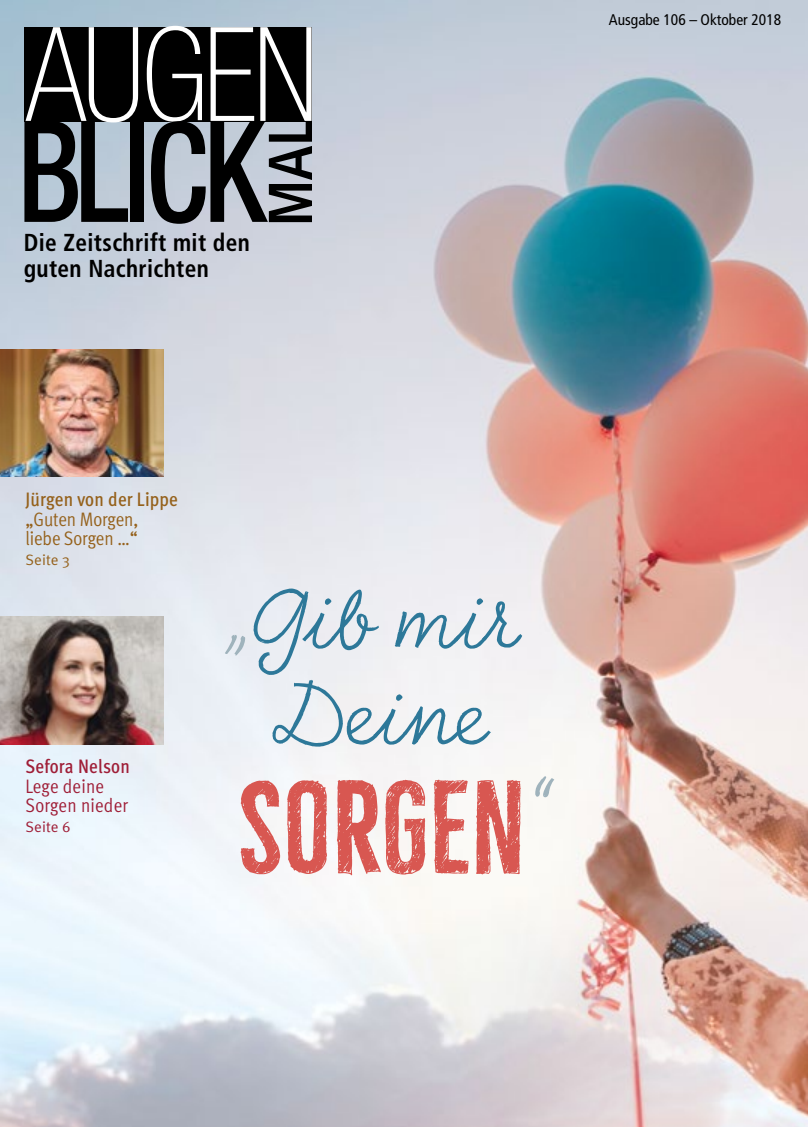
<style>
.page{position:relative;width:808px;height:1127px;background:#fff}
.page>*{position:absolute;margin:0;border:0;box-sizing:border-box;transform-origin:0 0}
.t1{font:500 condensed 141px "Helvetica Neue";color:#000;scale:.85 1}
.t2{font:100 condensed 131.25px "Helvetica Neue";color:#fff;scale:.95 1}
.t3{font:121.5px "Bellfort Draw";color:#d85751}
.t4{font:91.95px/96px "Bellfort Draw Script";color:#2d7899;text-align:center}
.t5{font:700 condensed 61.8px "Frutiger";color:#000;scale:.92 1}
.t6{font:700 condensed 24.45px/26.1px "Frutiger";letter-spacing:.015em;color:#000;scale:.95 1}
.t7{font:19.5px/19.5px "Meta Cond Normal";letter-spacing:-.005em;color:#95611b}
.t8{font:19.5px/19.5px "Meta Cond Normal";letter-spacing:.01em;color:#9f1e37}
.t9{font:500 19.5px "Meta Cond";letter-spacing:.01em;color:#95611b}
.t10{font:500 19.5px "Meta Cond";letter-spacing:.01em;color:#9f1e37}
.t11{font:condensed 15.45px "Frutiger";color:#000}
.t12{font:15px "Meta Normal";letter-spacing:.01em;color:#95611b}
.t13{font:15px "Meta Normal";letter-spacing:.01em;color:#9f1e37}
.s1{font-size:129.9px}
.s2{font-size:138.15px}
.s3{color:#9fb3bc}
</style>
<div class="page">
<img style="left:0;top:0;width:808px;height:1127px">
<div style="left:25px;top:27px;width:287px;height:94px;background:#000"></div>
<img style="left:0;top:350px;width:164px;height:127px">
<img style="left:0;top:617px;width:164px;height:127px">
<h2 class="t2" style="left:26px;top:1px;width:309px">AU<span class="s1">G</span>EN</h2>
<h1 class="t1" style="left:17px;top:88px;width:294px">BLI<span class="s2">C</span>K</h1>
<h3 class="t5" style="left:254px;top:226px;width:117px;rotate:-90deg">MAL</h3>
<p class="t6" style="left:24px;top:230px;width:240px">Die Zeitschrift mit den guten Nachrichten</p>
<p class="t11" style="left:609px;top:11px;width:174px">Ausgabe 106 – Oktober 2018</p>
<p class="t9" style="left:26px;top:488px;width:154px">Jürgen von der Lippe</p>
<p class="t7" style="left:26px;top:509px;width:114px">„Guten Morgen, liebe Sorgen …“</p>
<p class="t12" style="left:26px;top:551px;width:46px">Seite 3</p>
<p class="t10" style="left:26px;top:755px;width:106px">Sefora Nelson</p>
<p class="t8" style="left:26px;top:776px;width:104px">Lege deine<br>Sorgen nieder</p>
<p class="t13" style="left:26px;top:818px;width:47px">Seite 6</p>
<h3 class="t4" style="left:218px;top:576px;width:302px"><span class="s3">„</span>Gib mir<br>Deine</h3>
<h3 class="t3" style="left:239px;top:755px;width:323px">SORGEN<sup>“</sup></h3>
</div>
